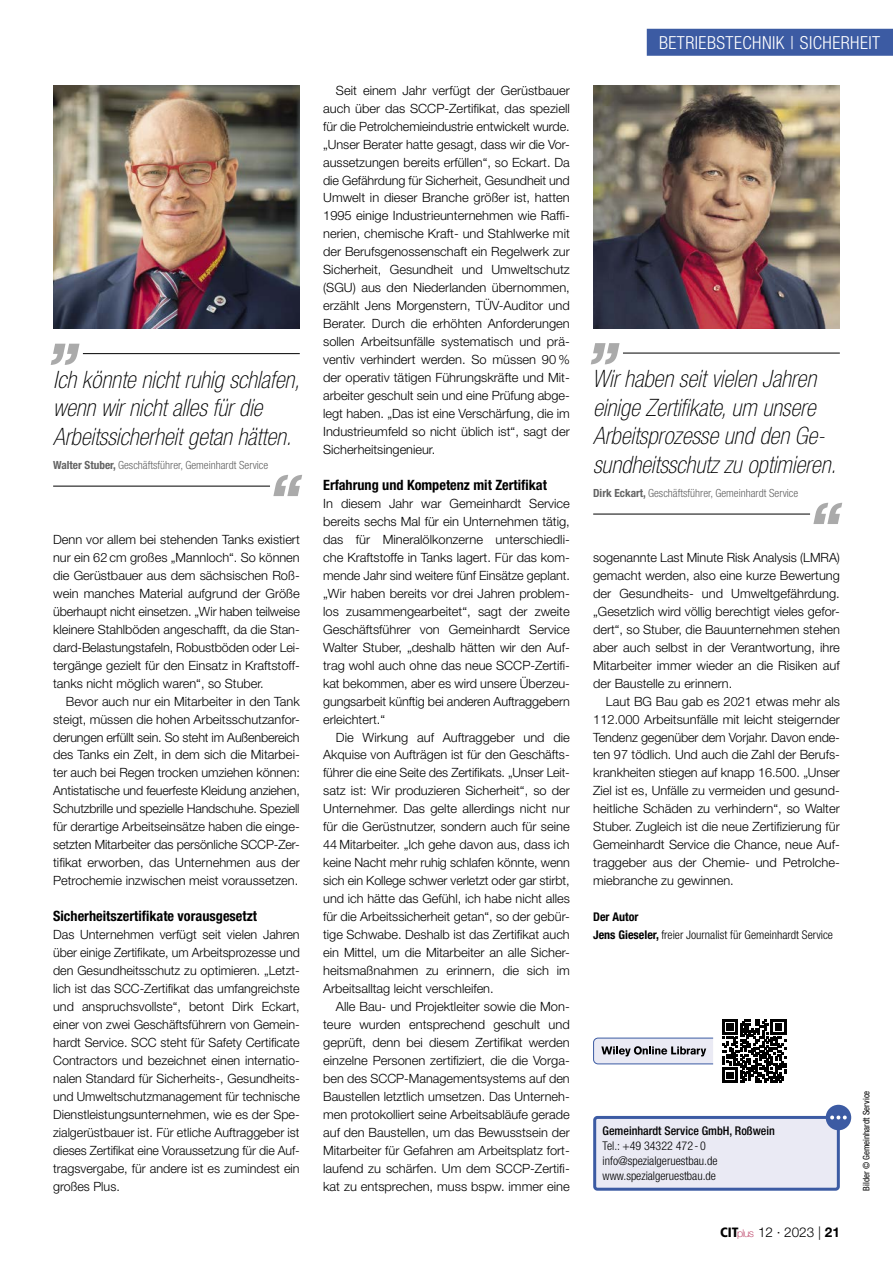
<style>
.page{position:relative;width:893px;height:1263px;background:#fff}
.page>*{position:absolute;margin:0;border:0;box-sizing:border-box;transform-origin:0 0}
.t1{font:italic 100 condensed 24px/28.5px "Helvetica Neue LT Std";color:#000}
.t2{font:300 condensed 18px "Helvetica Neue LT Std";letter-spacing:.025em;color:#fff}
.t3{font:700 condensed 14.25px "Helvetica Neue LT Std";color:#000}
.t4{font:300 13.5px "Helvetica Neue LT Std";color:#000}
.t5{font:300 12.75px/18px "Helvetica Neue LT Std";color:#000;text-align:justify}
.t6{font:300 condensed 12px/15px "Helvetica Neue LT Std";color:#000}
.t7{font:500 condensed 12px "Helvetica Neue LT Std";color:#000}
.t8{font:300 condensed 11.25px "Helvetica Neue LT Std";color:#636363}
.t9{font:condensed 9px "Helvetica Neue LT Std";color:#000}
.s1{font-weight:700}
.s2{font-family:"Frutiger LT Std";font-weight:900;font-stretch:condensed}
.s3{font-weight:100;font-size:10.65px;color:#aa0b3b}
</style>
<div class="page">
<div style="left:595px;top:1117px;width:243px;height:72px;background:#eaeaf4;border-radius:3px"></div>
<div style="left:593px;top:1116px;width:247px;height:75px;border:3px solid #3c5ba3;border-radius:3px"></div>
<div style="left:826px;top:1105px;width:25px;height:25px;background:#3c5ba3;border-radius:50%"></div>
<svg style="left:830px;top:1115px;width:17px;height:4px"></svg>
<img style="left:53px;top:85px;width:247px;height:243px">
<img style="left:593px;top:85px;width:247px;height:243px">
<hr style="left:83px;top:353px;width:217px;height:1px;background:#000">
<hr style="left:53px;top:486px;width:217px;height:1px;background:#000">
<svg style="left:51px;top:344px;width:29px;height:21px"></svg>
<svg style="left:273px;top:475px;width:29px;height:21px"></svg>
<hr style="left:623px;top:353px;width:217px;height:1px;background:#000">
<hr style="left:593px;top:514px;width:217px;height:1px;background:#000">
<svg style="left:591px;top:343px;width:29px;height:21px"></svg>
<svg style="left:813px;top:503px;width:29px;height:21px"></svg>
<div style="left:647px;top:29px;width:246px;height:27px;background:#3c5ba3"></div>
<svg style="left:593px;top:1037px;width:121px;height:28px;background:#c2c4d1"></svg>
<svg style="left:722px;top:1019px;width:64px;height:64px"></svg>
<h1 class="t1" style="left:53px;top:366px;width:248px">Ich könnte nicht ruhig schlafen, wenn wir nicht alles für die<br>Arbeitssicherheit getan hätten.</h1>
<p class="t8" style="left:53px;top:458px;width:217px"><span class="s1">Walter Stuber,</span> Geschäftsführer, Gemeinhardt Service</p>
<p class="t5" style="left:53px;top:530px;width:248px">Denn vor allem bei stehenden Tanks existiert nur ein 62 cm großes „Mannloch“. So können die Gerüstbauer aus dem sächsischen Roß&shy;wein manches Material aufgrund der Größe überhaupt nicht einsetzen. „Wir haben teilweise kleinere Stahlböden angeschafft, da die Stan&shy;dard-Belastungstafeln, Robustböden oder Lei&shy;tergänge gezielt für den Einsatz in Kraftstoff&shy;tanks nicht möglich waren“, so Stuber.</p>
<p class="t5" style="left:53px;top:692px;width:248px;text-indent:13px">Bevor auch nur ein Mitarbeiter in den Tank steigt, müssen die hohen Arbeitsschutzanfor&shy;derungen erfüllt sein. So steht im Außenbereich des Tanks ein Zelt, in dem sich die Mitarbei&shy;ter auch bei Regen trocken umziehen können:<br>Antistatische und feuerfeste Kleidung anziehen, Schutzbrille und spezielle Handschuhe. Speziell für derartige Arbeitseinsätze haben die einge&shy;setzten Mitarbeiter das persönliche SCCP-Zer&shy;tifikat erworben, das Unternehmen aus der Petrochemie inzwischen meist voraussetzen.</p>
<p class="t3" style="left:53px;top:907px;width:205px">Sicherheitszertifikate vorausgesetzt</p>
<p class="t5" style="left:53px;top:925px;width:248px;text-align:left">Das Unternehmen verfügt seit vielen Jahren über einige Zertifikate, um Arbeitsprozesse und den Gesundheitsschutz zu optimieren. „Letzt&shy;lich ist das SCC-Zertifikat das umfangreichste und anspruchsvollste“, betont Dirk Eckart, einer von zwei Geschäftsführern von Gemein&shy;hardt Service. SCC steht für Safety Certificate Contractors und bezeichnet einen internatio&shy;nalen Standard für Sicherheits-, Gesundheits&shy;und Umweltschutzmanagement für technische Dienstleistungsunternehmen, wie es der Spe&shy;zialgerüstbauer ist. Für etliche Auftraggeber ist dieses Zertifikat eine Voraussetzung für die Auf&shy;tragsvergabe, für andere ist es zumindest ein großes Plus.</p>
<p class="t5" style="left:323px;top:81px;width:248px;text-indent:13px">Seit einem Jahr verfügt der Gerüstbauer auch über das SCCP-Zertifikat, das speziell für die Petrolchemieindustrie entwickelt wurde. „Unser Berater hatte gesagt, dass wir die Vor&shy;aussetzungen bereits erfüllen“, so Eckart. Da die Gefährdung für Sicherheit, Gesundheit und Umwelt in dieser Branche größer ist, hatten 1995 einige Industrieunternehmen wie Raffi&shy;nerien, chemische Kraft- und Stahlwerke mit der Berufsgenossenschaft ein Regelwerk zur Sicherheit, Gesundheit und Umweltschutz (SGU) aus den Niederlanden übernommen, erzählt Jens Morgenstern, TÜV-Auditor und Berater. Durch die erhöhten Anforderungen sollen Arbeitsunfälle systematisch und prä&shy;ventiv verhindert werden. So müssen 90 % der operativ tätigen Führungskräfte und Mit&shy;arbeiter geschult sein und eine Prüfung abge&shy;legt haben. „Das ist eine Verschärfung, die im Industrieumfeld so nicht üblich ist“, sagt der Sicherheitsingenieur.</p>
<p class="t3" style="left:323px;top:476px;width:225px">Erfahrung und Kompetenz mit Zertifikat</p>
<p class="t5" style="left:323px;top:494px;width:248px">In diesem Jahr war Gemeinhardt Service bereits sechs Mal für ein Unternehmen tätig, das für Mineralölkonzerne unterschiedli&shy;che Kraftstoffe in Tanks lagert. Für das kom&shy;mende Jahr sind weitere fünf Einsätze geplant. „Wir haben bereits vor drei Jahren problem&shy;los zusammengearbeitet“, sagt der zweite Geschäftsführer von Gemeinhardt Service Walter Stuber, „deshalb hätten wir den Auf&shy;trag wohl auch ohne das neue SCCP-Zertifi&shy;kat bekommen, aber es wird unsere Überzeu&shy;gungsarbeit künftig bei anderen Auftraggebern erleichtert.“</p>
<p class="t5" style="left:323px;top:728px;width:248px;text-indent:13px">Die Wirkung auf Auftraggeber und die Akquise von Aufträgen ist für den Geschäfts&shy;führer die eine Seite des Zertifikats. „Unser Leit&shy;satz ist: Wir produzieren Sicherheit“, so der Unternehmer. Das gelte allerdings nicht nur für die Gerüstnutzer, sondern auch für seine 44 Mitarbeiter. „Ich gehe davon aus, dass ich keine Nacht mehr ruhig schlafen könnte, wenn sich ein Kollege schwer verletzt oder gar stirbt, und ich hätte das Gefühl, ich habe nicht alles für die Arbeitssicherheit getan“, so der gebür&shy;tige Schwabe. Deshalb ist das Zertifikat auch ein Mittel, um die Mitarbeiter an alle Sicher&shy;heitsmaßnahmen zu erinnern, die sich im Arbeitsalltag leicht verschleifen.</p>
<p class="t5" style="left:323px;top:997px;width:248px;text-indent:13px">Alle Bau- und Projektleiter sowie die Mon&shy;teure wurden entsprechend geschult und geprüft, denn bei diesem Zertifikat werden einzelne Personen zertifiziert, die die Vorga&shy;ben des SCCP-Managementsystems auf den Baustellen letztlich umsetzen. Das Unterneh&shy;men protokolliert seine Arbeitsabläufe gerade auf den Baustellen, um das Bewusstsein der Mitarbeiter für Gefahren am Arbeitsplatz fort&shy;laufend zu schärfen. Um dem SCCP-Zertifi&shy;kat zu entsprechen, muss bspw. immer eine</p>
<h2 class="t2" style="left:659px;top:32px;width:219px">Betriebstechnik | Sicherheit</h2>
<h1 class="t1" style="left:592px;top:365px;width:245px">Wir haben seit vielen Jahren einige Zertifikate, um unsere<br>Arbeitsprozesse und den Ge&shy;sundheitsschutz zu optimieren.</h1>
<p class="t8" style="left:593px;top:486px;width:207px"><span class="s1">Dirk Eckart,</span> Geschäftsführer, Gemeinhardt Service</p>
<p class="t5" style="left:593px;top:548px;width:248px">sogenannte Last Minute Risk Analysis (LMRA) gemacht werden, also eine kurze Bewertung der Gesundheits- und Umweltgefährdung. „Gesetzlich wird völlig berechtigt vieles gefor&shy;dert“, so Stuber, die Bauunternehmen stehen aber auch selbst in der Verantwortung, ihre Mitarbeiter immer wieder an die Risiken auf der Baustelle zu erinnern.</p>
<p class="t5" style="left:593px;top:692px;width:248px;text-indent:13px">Laut BG Bau gab es 2021 etwas mehr als 112.000 Arbeitsunfälle mit leicht steigernder Tendenz gegenüber dem Vorjahr. Davon ende&shy;ten 97 tödlich. Und auch die Zahl der Berufs&shy;krankheiten stiegen auf knapp 16.500. „Unser Ziel ist es, Unfälle zu vermeiden und gesund&shy;heitliche Schäden zu verhindern“, so Walter Stuber. Zugleich ist die neue Zertifizierung für Gemeinhardt Service die Chance, neue Auf&shy;traggeber aus der Chemie- und Petrolche&shy;miebranche zu gewinnen.</p>
<p class="t6" style="left:593px;top:908px;width:241px;line-height:18px"><span class="s1">Der Autor<br>Jens Gieseler,</span> freier Journalist für Gemeinhardt Service</p>
<p class="t7" style="left:603px;top:1124px;width:174px">Gemeinhardt Service GmbH, Roßwein</p>
<p class="t6" style="left:603px;top:1138px;width:116px">Tel.: +49 34322 472 - 0 info@spezialgeruestbau.de www.spezialgeruestbau.de</p>
<p class="t4" style="left:720px;top:1224px;width:121px"><span class="s2">CIT</span><span class="s3">plus</span> 12 · 2023 | <span class="s1">21</span></p>
<p class="t9" style="left:861px;top:1191px;width:102px;rotate:-90deg">Bilder © Gemeinhardt Service</p>
</div>
